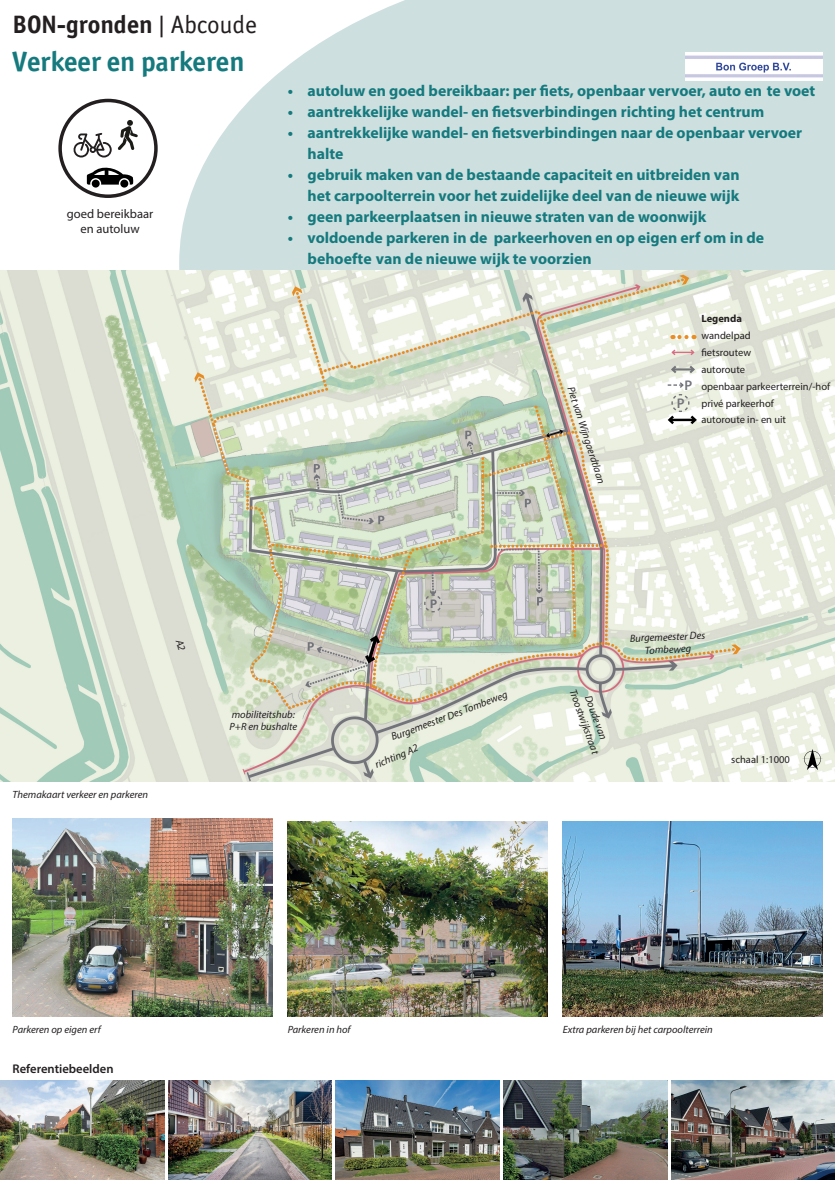
<style>
.page{position:relative;width:835px;height:1180px;background:#fff}
.page>*{position:absolute;margin:0;border:0;box-sizing:border-box;transform-origin:0 0}
.t1{font:700 28px "Officina Sans ITC Pro";color:#157a7e}
.t2{font:700 25.2px "Officina Sans ITC Pro";color:#231f20}
.t3{font:700 15.75px/21px "Myriad Pro";color:#157a7e}
.t4{font:600 14px/18.4px "Myriad Pro";color:#72747a;text-align:center}
.t5{font:12.6px/15.1px "Myriad Pro";color:#231f20;text-align:center}
.t6{font:600 12.6px "Myriad Pro";color:#231f20}
.t7{font:italic 10.5px/12.6px "Myriad Pro";color:#231f20;text-align:center}
.t8{font:10.5px/16.8px "Myriad Pro";color:#231f20}
.t9{font:700 10.5px "Myriad Pro";color:#231f20}
.s1{font-weight:400}
</style>
<div class="page">
<svg style="left:179px;top:0;width:655px;height:270px;background:#d2e2e2"></svg>
<img style="left:0;top:270px;width:834px;height:511px">
<img style="left:562px;top:821px;width:260px;height:195px">
<img style="left:0;top:1080px;width:164px;height:100px">
<img style="left:336px;top:1080px;width:163px;height:100px">
<img style="left:13px;top:819px;width:260px;height:197px">
<img style="left:671px;top:1080px;width:163px;height:100px">
<img style="left:287px;top:821px;width:260px;height:195px">
<img style="left:168px;top:1080px;width:164px;height:100px">
<img style="left:503px;top:1080px;width:164px;height:100px">
<svg style="left:87px;top:167px;width:46px;height:18px"></svg>
<div style="left:92px;top:180px;width:8px;height:8px;background:#000001;border-radius:50%"></div>
<div style="left:120px;top:180px;width:8px;height:8px;background:#000001;border-radius:50%"></div>
<div style="left:58px;top:99px;width:100px;height:99px;border:4px solid #231f20;border-radius:50%"></div>
<svg style="left:73px;top:133px;width:39px;height:24px"></svg>
<svg style="left:118px;top:120px;width:20px;height:30px"></svg>
<svg style="left:802px;top:749px;width:20px;height:21px"></svg>
<svg style="left:423px;top:593px;width:20px;height:20px"></svg>
<img style="left:685px;top:53px;width:137px;height:28px">
<svg style="left:670px;top:348px;width:25px;height:9px"></svg>
<hr style="left:672px;top:368px;width:21px;height:2px;background:#72747a">
<svg style="left:687px;top:363px;width:9px;height:12px"></svg>
<svg style="left:669px;top:363px;width:9px;height:12px"></svg>
<svg style="left:672px;top:335px;width:14px;height:4px"></svg>
<svg style="left:362px;top:633px;width:21px;height:32px"></svg>
<svg style="left:545px;top:428px;width:18px;height:10px"></svg>
<svg style="left:665px;top:381px;width:33px;height:46px"></svg>
<svg style="left:176px;top:638px;width:9px;height:13px"></svg>
<h2 class="t2" style="left:13px;top:9px;width:245px">BON-gronden <span class="s1">| Abcoude</span></h2>
<h1 class="t1" style="left:13px;top:44px;width:233px">Verkeer en parkeren</h1>
<p class="t5" style="left:67px;top:206px;width:88px">goed bereikbaar en autoluw</p>
<p class="t3" style="left:287px;top:79px;width:529px">• autoluw en goed bereikbaar: per fiets, openbaar vervoer, auto en te voet</p>
<p class="t3" style="left:287px;top:100px;width:478px">• aantrekkelijke wandel- en fietsverbindingen richting het centrum</p>
<p class="t3" style="left:307px;top:121px;width:496px;text-indent:-20px">• aantrekkelijke wandel- en fietsverbindingen naar de openbaar vervoer halte</p>
<p class="t3" style="left:287px;top:163px;width:453px;text-align:right">• gebruik maken van de bestaande capaciteit en uitbreiden van het carpoolterrein voor het zuidelijke deel van de nieuwe wijk</p>
<p class="t3" style="left:287px;top:205px;width:420px">• geen parkeerplaatsen in nieuwe straten van de woonwijk</p>
<p class="t3" style="left:307px;top:226px;width:458px;text-indent:-20px">• voldoende parkeren in de parkeerhoven en op eigen erf om in de behoefte van de nieuwe wijk te voorzien</p>
<p class="t7" style="left:577px;top:385px;width:102px;rotate:72deg">Piet van Wijngaerdtlaan</p>
<p class="t4" style="left:676px;top:375px;width:17px">P<br>P</p>
<p class="t9" style="left:701px;top:312px;width:42px">Legenda</p>
<p class="t8" style="left:701px;top:327px;width:130px">wandelpad<br>fietsroutew<br>autoroute<br>openbaar parkeerterrein/-hof privé parkeerhof<br>autoroute in- en uit</p>
<p class="t7" style="left:629px;top:632px;width:77px;rotate:-3deg">Burgemeester Des<br>Tombeweg</p>
<p class="t7" style="left:13px;top:788px;width:137px">Themakaart verkeer en parkeren</p>
<p class="t7" style="left:229px;top:708px;width:69px;text-align:left">mobiliteitshub:<br>P+R en bushalte</p>
<p class="t7" style="left:389px;top:730px;width:125px;rotate:-20deg">Burgemeester Des Tombeweg</p>
<p class="t7" style="left:590px;top:683px;width:69px;rotate:70deg">Doude van<br>Troostwijkstraat</p>
<p class="t7" style="left:373px;top:758px;width:47px;rotate:-22deg">richting A2</p>
<p class="t8" style="left:731px;top:750px;width:60px">schaal 1:1000</p>
<p class="t7" style="left:13px;top:1022px;width:90px">Parkeren op eigen erf</p>
<p class="t7" style="left:287px;top:1022px;width:64px">Parkeren in hof</p>
<p class="t7" style="left:562px;top:1022px;width:152px">Extra parkeren bij het carpoolterrein</p>
<p class="t6" style="left:13px;top:1061px;width:102px">Referentiebeelden</p>
</div>
